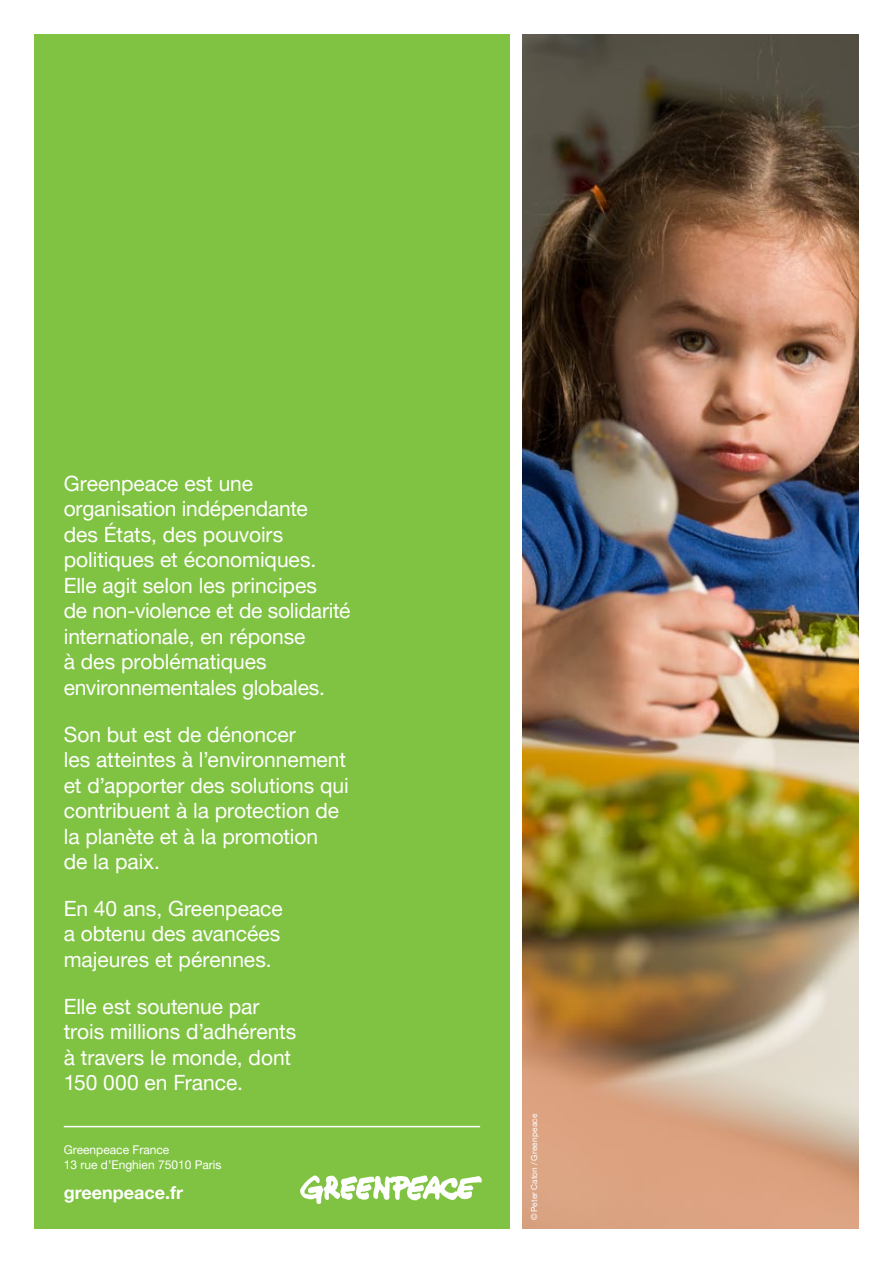
<style>
.page{position:relative;width:893px;height:1263px;background:#fff}
.page>*{position:absolute;margin:0;border:0;box-sizing:border-box;transform-origin:0 0}
.t1{font:21px/25.5px "Helvetica Neue LT Pro";letter-spacing:-.005em;color:#fff}
.t2{font:700 18px "Helvetica Neue LT Pro";color:#fff}
.t3{font:12px/15px "Helvetica Neue LT Pro";color:#fff}
.t4{font:8.25px "Helvetica Neue LT Pro";letter-spacing:.025em;color:#fff}
</style>
<div class="page">
<img style="left:523px;top:34px;width:336px;height:1195px">
<div style="left:34px;top:34px;width:476px;height:1195px;background:#80c342"></div>
<hr style="left:64px;top:1126px;width:416px;height:1px;background:#fff">
<svg style="left:300px;top:1175px;width:182px;height:29px"></svg>
<p class="t1" style="left:64px;top:470px;width:288px">Greenpeace est une organisation indépendante<br>des États, des pouvoirs politiques et économiques.<br>Elle agit selon les principes<br>de non-violence et de solidarité internationale, en réponse<br>à des problématiques environnementales globales.</p>
<p class="t1" style="left:64px;top:721px;width:287px">Son but est de dénoncer<br>les atteintes à l’environnement et d’apporter des solutions qui contribuent à la protection de la planète et à la promotion<br>de la paix.</p>
<p class="t1" style="left:64px;top:895px;width:221px">En 40 ans, Greenpeace a obtenu des avancées majeures et pérennes.</p>
<p class="t1" style="left:64px;top:993px;width:234px">Elle est soutenue par trois millions d’adhérents à travers le monde, dont<br>150 000 en France.</p>
<p class="t3" style="left:64px;top:1142px;width:159px">Greenpeace France<br>13 rue d’Enghien 75010 Paris</p>
<p class="t2" style="left:64px;top:1182px;width:121px">greenpeace.fr</p>
<p class="t4" style="left:529px;top:1220px;width:108px;rotate:-90deg">© Peter Caton / Greenpeace</p>
</div>
